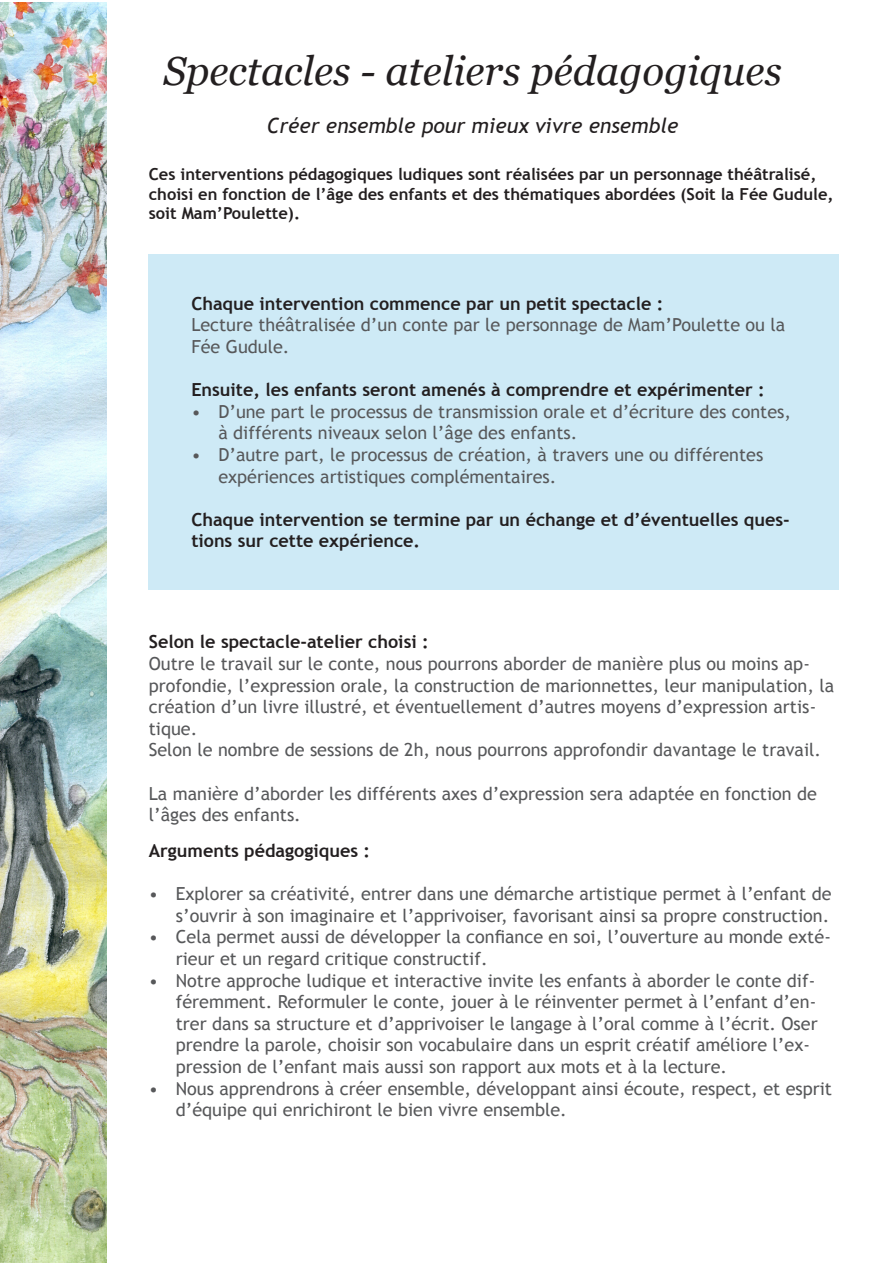
<style>
.page{position:relative;width:893px;height:1263px;background:#fff}
.page>*{position:absolute;margin:0;border:0;box-sizing:border-box;transform-origin:0 0}
.t1{font:italic 40.5px "Georgia";color:#231f20}
.t2{font:italic 21px "Trebuchet MS";color:#231f20}
.t3{font:18px/21.6px "Trebuchet MS";color:#57585a}
.t4{font:700 18px/21.6px "Trebuchet MS";color:#231f20}
.t5{font:700 16.5px/19.8px "Trebuchet MS";color:#231f20}
</style>
<div class="page">
<img style="left:0;top:2px;width:106px;height:1261px">
<div style="left:149px;top:254px;width:690px;height:336px;background:#ceeaf6"></div>
<p class="t1" style="left:163px;top:41px;width:620px">Spectacles - ateliers pédagogiques</p>
<p class="t2" style="left:267px;top:113px;width:413px">Créer ensemble pour mieux vivre ensemble</p>
<p class="t5" style="left:149px;top:164px;width:686px">Ces interventions pédagogiques ludiques sont réalisées par un personnage théâtralisé, choisi en fonction de l’âge des enfants et des thématiques abordées (Soit la Fée Gudule, soit Mam’Poulette).</p>
<p class="t4" style="left:191px;top:292px;width:473px">Chaque intervention commence par un petit spectacle :</p>
<p class="t3" style="left:191px;top:314px;width:595px">Lecture théâtralisée d’un conte par le personnage de Mam’Poulette ou la<br>Fée Gudule.</p>
<p class="t4" style="left:191px;top:379px;width:575px">Ensuite, les enfants seront amenés à comprendre et expérimenter :</p>
<p class="t3" style="left:218px;top:401px;width:574px;text-indent:-27px">• D’une part le processus de transmission orale et d’écriture des contes, à différents niveaux selon l’âge des enfants.</p>
<p class="t3" style="left:218px;top:444px;width:546px;text-indent:-27px">• D’autre part, le processus de création, à travers une ou différentes expériences artistiques complémentaires.</p>
<p class="t4" style="left:191px;top:508px;width:600px">Chaque intervention se termine par un échange et d’éventuelles ques&shy;tions sur cette expérience.</p>
<p class="t4" style="left:149px;top:631px;width:281px">Selon le spectacle-atelier choisi :</p>
<p class="t3" style="left:149px;top:653px;width:687px">Outre le travail sur le conte, nous pourrons aborder de manière plus ou moins ap&shy;profondie, l’expression orale, la construction de marionnettes, leur manipulation, la création d’un livre illustré, et éventuellement d’autres moyens d’expression artis&shy;tique.</p>
<p class="t3" style="left:149px;top:739px;width:674px">Selon le nombre de sessions de 2h, nous pourrons approfondir davantage le travail.</p>
<p class="t3" style="left:149px;top:783px;width:670px">La manière d’aborder les différents axes d’expression sera adaptée en fonction de l’âges des enfants.</p>
<p class="t4" style="left:149px;top:840px;width:223px">Arguments pédagogiques :</p>
<p class="t3" style="left:149px;top:883px;width:684px;text-align:right">• Explorer sa créativité, entrer dans une démarche artistique permet à l’enfant de s’ouvrir à son imaginaire et l’apprivoiser, favorisant ainsi sa propre construction.</p>
<p class="t3" style="left:176px;top:926px;width:657px;text-indent:-27px">• Cela permet aussi de développer la confiance en soi, l’ouverture au monde exté&shy;rieur et un regard critique constructif.</p>
<p class="t3" style="left:176px;top:970px;width:643px;text-indent:-27px">• Notre approche ludique et interactive invite les enfants à aborder le conte dif&shy;féremment. Reformuler le conte, jouer à le réinventer permet à l’enfant d’en&shy;trer dans sa structure et d’apprivoiser le langage à l’oral comme à l’écrit. Oser prendre la parole, choisir son vocabulaire dans un esprit créatif améliore l’ex&shy;pression de l’enfant mais aussi son rapport aux mots et à la lecture.</p>
<p class="t3" style="left:176px;top:1078px;width:658px;text-indent:-27px">• Nous apprendrons à créer ensemble, développant ainsi écoute, respect, et esprit d’équipe qui enrichiront le bien vivre ensemble.</p>
</div>
